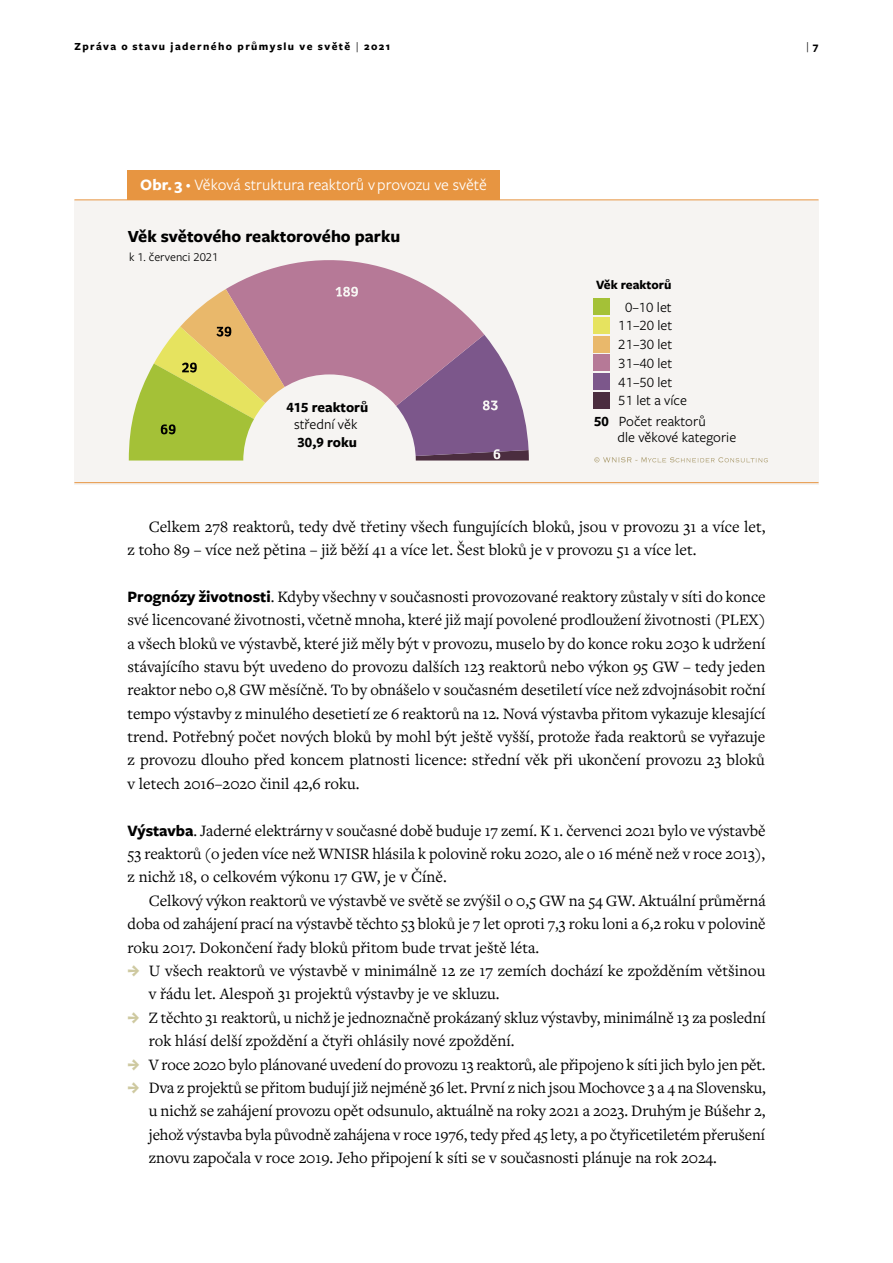
<style>
.page{position:relative;width:893px;height:1263px;background:#fff}
.page>*{position:absolute;margin:0;border:0;box-sizing:border-box;transform-origin:0 0}
.t1{font:700 17.7px "Freight Sans Pro";color:#000}
.t2{font:16.5px/23.4px "Freight Text Pro";letter-spacing:-.005em;color:#000;text-align:justify}
.t3{font:16.5px "Freight Sans Pro";color:#fff}
.t4{font:14.7px/18.8px "Freight Sans Pro";color:#000}
.t5{font:700 14.7px "Freight Sans Pro";color:#000}
.t6{font:700 13.2px "Freight Sans Pro";color:#000}
.t7{font:12.45px "Freight Sans Pro";color:#000}
.t8{font:700 11.25px "Freight Sans Pro";letter-spacing:.125em;color:#000}
.t9{font:11.25px "Freight Sans Pro";color:#000}
.s1{font-weight:400}
.s2{font-weight:700}
.s3{font-family:"Freight Sans Pro";font-weight:700}
.s4{font-family:"Freight Sans Pro";font-weight:700;color:#cec9a0}
</style>
<div class="page">
<div style="left:74px;top:200px;width:745px;height:285px;background:#f6f4f2"></div>
<svg style="left:229px;top:260px;width:200px;height:27px;fill:#b67997"></svg>
<svg style="left:594px;top:457px;width:174px;height:6px"></svg>
<div style="left:593px;top:298px;width:16px;height:17px;background:#a4c137"></div>
<div style="left:593px;top:317px;width:16px;height:16px;background:#e6e35f"></div>
<div style="left:593px;top:336px;width:16px;height:16px;background:#e9b86b"></div>
<div style="left:593px;top:355px;width:16px;height:16px;background:#b67997"></div>
<div style="left:593px;top:373px;width:16px;height:17px;background:#7c578b"></div>
<div style="left:593px;top:393px;width:16px;height:16px;background:#4b2d3f"></div>
<svg style="left:129px;top:287px;width:400px;height:174px"></svg>
<hr style="left:74px;top:199px;width:745px;height:1px;background:#e79541">
<hr style="left:74px;top:482px;width:745px;height:1px;background:#e79541">
<div style="left:128px;top:170px;width:372px;height:30px;background:#e79541"></div>
<p class="t8" style="left:74px;top:39px;width:317px">Zpráva o stavu jaderného průmyslu ve světě <span class="s1">|</span> 2021</p>
<p class="t9" style="left:806px;top:39px;width:14px">| <span class="s2">7</span></p>
<p class="t3" style="left:140px;top:174px;width:348px"><span class="s2">Obr. 3</span> <sup>•</sup> Věková struktura reaktorů v provozu ve světě</p>
<p class="t1" style="left:128px;top:224px;width:274px">Věk světového reaktorového parku</p>
<p class="t7" style="left:129px;top:248px;width:91px">k 1. červenci 2021</p>
<p class="t5" style="left:286px;top:397px;width:83px">415 reaktorů</p>
<p class="t4" style="left:294px;top:414px;width:65px">střední věk</p>
<p class="t5" style="left:298px;top:432px;width:61px">30,9 roku</p>
<p class="t6" style="left:596px;top:275px;width:77px">Věk reaktorů</p>
<p class="t4" style="left:618px;top:297px;width:70px;text-indent:7px">0–10 let<br>11–20 let<br>21–30 let<br>31–40 let<br>41–50 let<br>51 let a více</p>
<p class="t4" style="left:617px;top:412px;width:120px;line-height:16.2px;text-indent:-23px"><span class="s2">50</span> Počet reaktorů<br>dle věkové kategorie</p>
<p class="t2" style="left:128px;top:514px;width:639px;text-indent:21px">Celkem 278 reaktorů, tedy dvě třetiny všech fungujících bloků, jsou v provozu 31 a více let, z toho 89 – více než pětina – již běží 41 a více let. Šest bloků je v provozu 51 a více let.</p>
<p class="t2" style="left:128px;top:584px;width:640px"><span class="s3">Prognózy životnosti</span>. Kdyby všechny v současnosti provozované reaktory zůstaly v síti do konce své licencované životnosti, včetně mnoha, které již mají povolené prodloužení životnosti (PLEX) a všech bloků ve výstavbě, které již měly být v provozu, muselo by do konce roku 2030 k udržení stávajícího stavu být uvedeno do provozu dalších 123 reaktorů nebo výkon 95 GW – tedy jeden reaktor nebo 0‚8 GW měsíčně. To by obnášelo v současném desetiletí více než zdvojnásobit roční tempo výstavby z minulého desetietí ze 6 reaktorů na 12. Nová výstavba přitom vykazuje klesající trend. Potřebný počet nových bloků by mohl být ještě vyšší, protože řada reaktorů se vyřazuje z provozu dlouho před koncem platnosti licence: střední věk při ukončení provozu 23 bloků v letech 2016–2020 činil 42‚6 roku.</p>
<p class="t2" style="left:128px;top:818px;width:639px"><span class="s3">Výstavba</span>. Jaderné elektrárny v současné době buduje 17 zemí. K 1. červenci 2021 bylo ve výstavbě 53 reaktorů (o jeden více než WNISR hlásila k polovině roku 2020, ale o 16 méně než v roce 2013), z nichž 18, o celkovém výkonu 17 GW, je v Číně.</p>
<p class="t2" style="left:149px;top:888px;width:618px">Celkový výkon reaktorů ve výstavbě ve světě se zvýšil o 0‚5 GW na 54 GW. Aktuální průměrná</p>
<p class="t2" style="left:128px;top:911px;width:640px">doba od zahájení prací na výstavbě těchto 53 bloků je 7 let oproti 7‚3 roku loni a 6‚2 roku v polovině</p>
<p class="t2" style="left:128px;top:935px;width:413px">roku 2017. Dokončení řady bloků přitom bude trvat ještě léta.</p>
<p class="t2" style="left:128px;top:958px;width:639px"><span class="s4">J</span> U všech reaktorů ve výstavbě v minimálně 12 ze 17 zemích dochází ke zpožděním většinou</p>
<p class="t2" style="left:149px;top:982px;width:352px">v řádu let. Alespoň 31 projektů výstavby je ve skluzu.</p>
<p class="t2" style="left:128px;top:1005px;width:640px"><span class="s4">J</span> Z těchto 31 reaktorů, u nichž je jednoznačně prokázaný skluz výstavby, minimálně 13 za poslední</p>
<p class="t2" style="left:149px;top:1028px;width:367px">rok hlásí delší zpoždění a čtyři ohlásily nové zpoždění.</p>
<p class="t2" style="left:128px;top:1052px;width:639px"><span class="s4">J</span> V roce 2020 bylo plánované uvedení do provozu 13 reaktorů, ale připojeno k síti jich bylo jen pět.</p>
<p class="t2" style="left:128px;top:1075px;width:640px"><span class="s4">J</span> Dva z projektů se přitom budují již nejméně 36 let. První z nich jsou Mochovce 3 a 4 na Slovensku,</p>
<p class="t2" style="left:149px;top:1099px;width:618px">u nichž se zahájení provozu opět odsunulo, aktuálně na roky 2021 a 2023. Druhým je Búšehr 2,</p>
<p class="t2" style="left:149px;top:1122px;width:618px">jehož výstavba byla původně zahájena v roce 1976, tedy před 45 lety, a po čtyřicetiletém přerušení</p>
<p class="t2" style="left:149px;top:1145px;width:570px">znovu započala v roce 2019. Jeho připojení k síti se v současnosti plánuje na rok 2024.</p>
</div>
